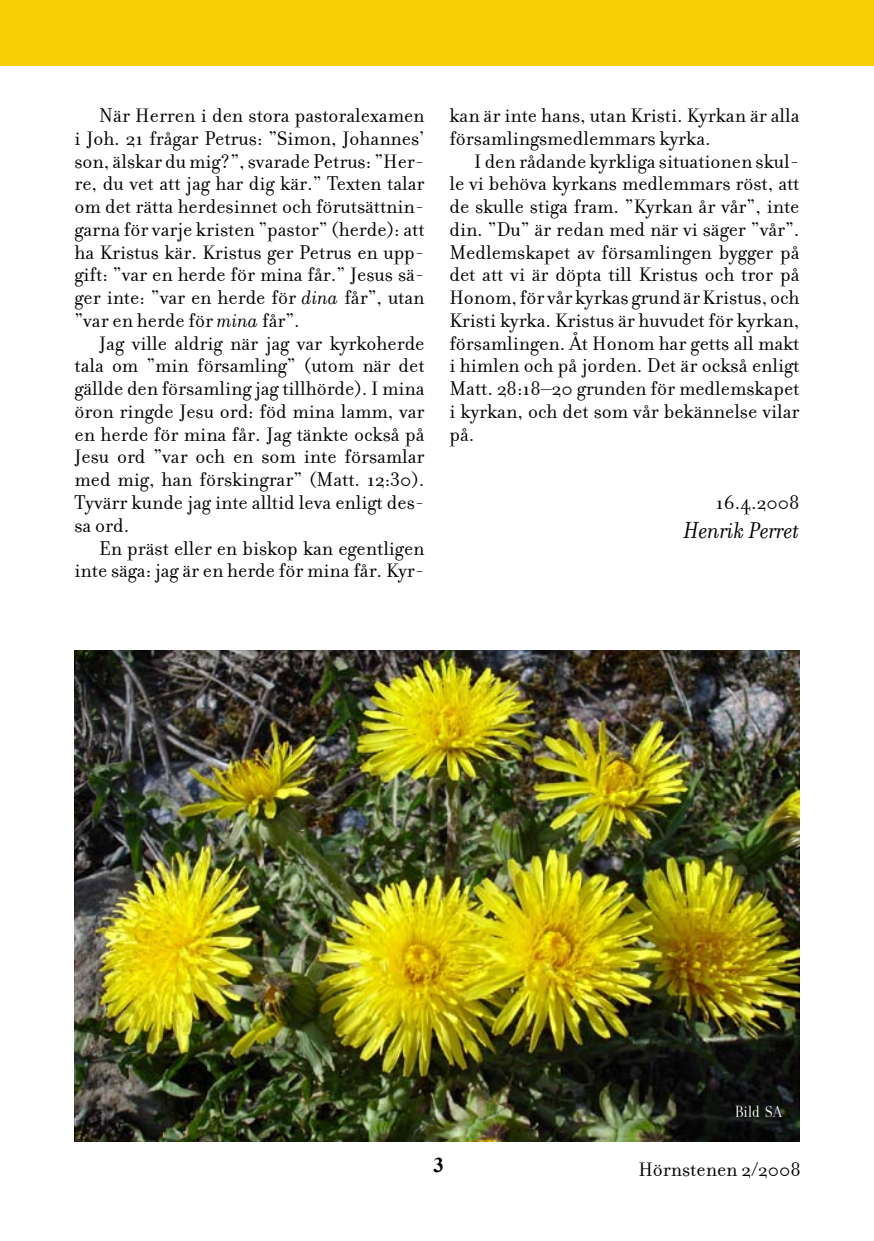
<style>
.page{position:relative;width:874px;height:1241px;background:#fff}
.page>*{position:absolute;margin:0;border:0;box-sizing:border-box;transform-origin:0 0}
.t1{font:italic 24.5px "Filosofia";color:#000}
.t2{font:21px/22.8px "Filosofia";color:#000;text-align:justify}
.t3{font:17.5px "Filosofia Grand";letter-spacing:.015em;color:#fff}
.s1{font-style:italic}
</style>
<div class="page">
<div style="left:0;top:0;width:873px;height:65px;background:#f7d006"></div>
<img style="left:74px;top:650px;width:725px;height:491px">
<p class="t2" style="left:74px;top:104px;width:351px;text-indent:25px">När Herren i den stora pastoralexamen i Joh. 21 frågar Petrus: ”Simon, Johannes’ son, älskar du mig?”, svarade Petrus: ”Her&shy;re, du vet att jag har dig kär.” Texten talar om det rätta herdesinnet och förutsättnin&shy;garna för varje kristen ”pastor” (herde): att ha Kristus kär. Kristus ger Petrus en upp&shy;gift: ”var en herde för mina får.” Jesus sä&shy;ger inte: ”var en herde för <span class="s1">dina</span> får”, utan ”var en herde för <span class="s1">mina</span> får”.</p>
<p class="t2" style="left:74px;top:332px;width:351px;text-indent:25px">Jag ville aldrig när jag var kyrkoherde tala om ”min församling” (utom när det gällde den församling jag tillhörde). I mina öron ringde Jesu ord: föd mina lamm, var en herde för mina får. Jag tänkte också på Jesu ord ”var och en som inte församlar med mig, han förskingrar” (Matt. 12:30).<br>Tyvärr kunde jag inte alltid leva enligt des&shy;sa ord.</p>
<p class="t2" style="left:74px;top:537px;width:351px;text-align:right">En präst eller en biskop kan egentligen inte säga: jag är en herde för mina får. Kyr-</p>
<p class="t2" style="left:449px;top:104px;width:351px">kan är inte hans, utan Kristi. Kyrkan är alla församlingsmedlemmars kyrka.</p>
<p class="t2" style="left:449px;top:150px;width:351px;text-indent:25px">I den rådande kyrkliga situationen skul&shy;le vi behöva kyrkans medlemmars röst, att de skulle stiga fram. ”Kyrkan år vår”, inte din. ”Du” är redan med när vi säger ”vår”.<br>Medlemskapet av församlingen bygger på det att vi är döpta till Kristus och tror på Honom, för vår kyrkas grund är Kristus, och Kristi kyrka. Kristus är huvudet för kyrkan, församlingen. Åt Honom har getts all makt i himlen och på jorden. Det är också enligt Matt. 28:18–20 grunden för medlemskapet i kyrkan, och det som vår bekännelse vilar på.</p>
<p class="t2" style="left:715px;top:491px;width:85px">16.4.2008</p>
<p class="t1" style="left:683px;top:517px;width:117px">Henrik Perret</p>
<p class="t3" style="left:734px;top:1101px;width:49px">Bild SA</p>
<p class="t2" style="left:638px;top:1158px;width:164px">Hörnstenen 2/2008</p>
</div>
